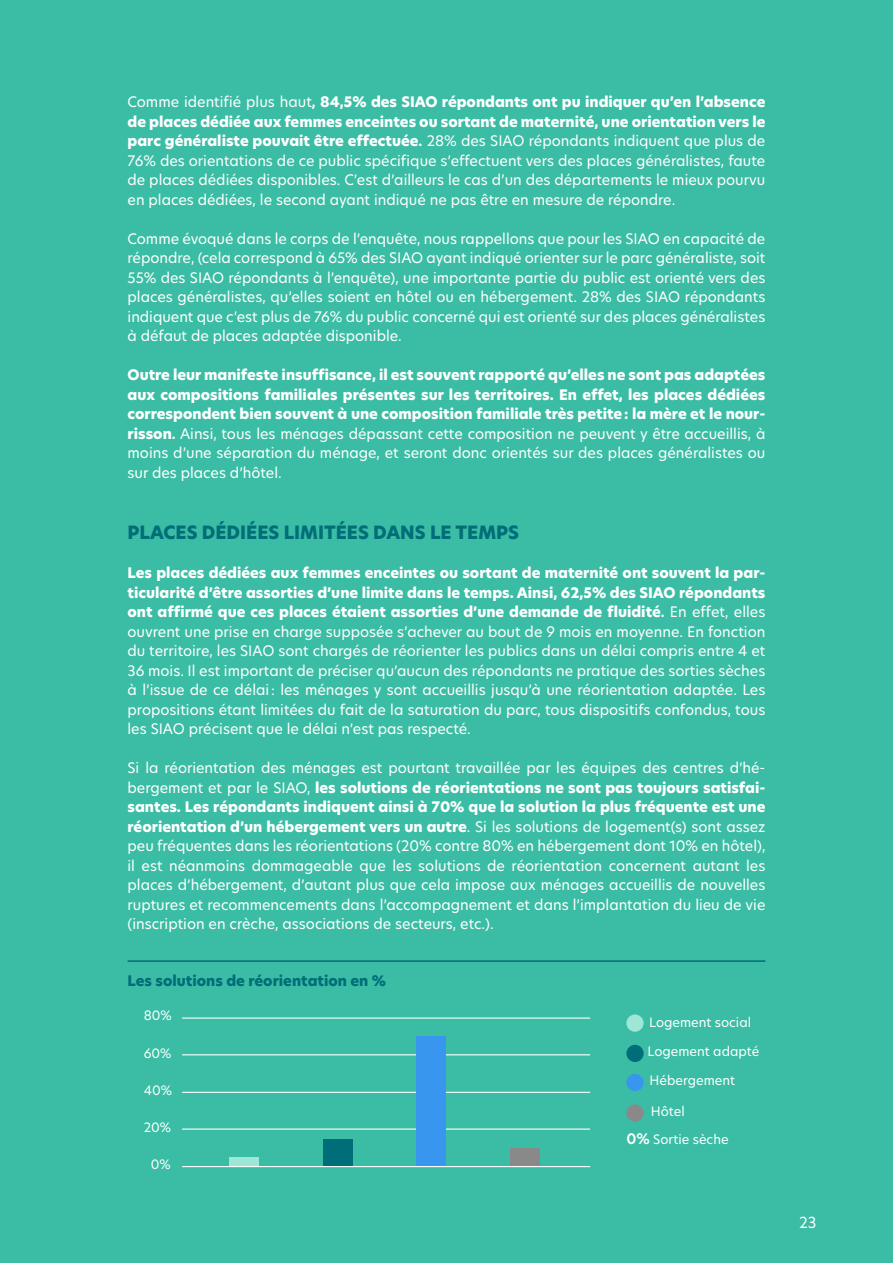
<style>
.page{position:relative;width:893px;height:1263px;background:#3abda4}
.page>*{position:absolute;margin:0;border:0;box-sizing:border-box;transform-origin:0 0}
.t1{font:800 18px "Hero New";color:#006e78}
.t2{font:15px "Hero New";color:#fff}
.t3{font:14.25px/19.5px "Hero New";color:#fff;text-align:justify}
.t4{font:800 14.25px/19.5px "Hero New";color:#fff;text-align:justify}
.t5{font:800 14.25px "Hero New";color:#006e78}
.t6{font:12.75px "Hero New";color:#fff}
.s1{font-weight:700}
.s2{font-weight:800}
.s3{font-weight:400}
.s4{font-weight:600;font-size:14.25px}
</style>
<div class="page">
<hr style="left:182px;top:1128px;width:408px;height:2px;background:#fff">
<hr style="left:182px;top:1092px;width:408px;height:1px;background:#fff">
<hr style="left:182px;top:1054px;width:408px;height:1px;background:#fff">
<hr style="left:182px;top:1017px;width:408px;height:2px;background:#fff">
<div style="left:229px;top:1157px;width:30px;height:9px;background:#9ee7d7"></div>
<div style="left:323px;top:1139px;width:30px;height:27px;background:#006e78"></div>
<div style="left:416px;top:1036px;width:30px;height:130px;background:#3896ef"></div>
<div style="left:510px;top:1148px;width:30px;height:18px;background:#8a8989"></div>
<hr style="left:182px;top:1166px;width:408px;height:1px;background:#fff">
<div style="left:626px;top:1014px;width:18px;height:18px;background:#9ee7d7;border-radius:50%"></div>
<div style="left:626px;top:1045px;width:18px;height:17px;background:#006e78;border-radius:50%"></div>
<div style="left:626px;top:1074px;width:18px;height:17px;background:#3896ef;border-radius:50%"></div>
<div style="left:626px;top:1104px;width:18px;height:18px;background:#8a8989;border-radius:50%"></div>
<hr style="left:128px;top:960px;width:637px;height:2px;background:#006e78">
<p class="t3" style="left:128px;top:92px;width:639px">Comme identifié plus haut<span class="s1">,</span> <span class="s2">84,5% des SIAO répondants ont pu indiquer qu’en l’absence de places dédiée aux femmes enceintes ou sortant de maternité, une orientation vers le parc généraliste pouvait être effectuée</span><span class="s1">.</span> 28% des SIAO répondants indiquent que plus de 76% des orientations de ce public spécifique s’effectuent vers des places généralistes, faute de places dédiées disponibles. C’est d’ailleurs le cas d’un des départements le mieux pourvu en places dédiées, le second ayant indiqué ne pas être en mesure de répondre.</p>
<p class="t3" style="left:128px;top:228px;width:639px">Comme évoqué dans le corps de l’enquête, nous rappellons que pour les SIAO en capacité de répondre, (cela correspond à 65% des SIAO ayant indiqué orienter sur le parc généraliste, soit 55% des SIAO répondants à l’enquête), une importante partie du public est orienté vers des places généralistes, qu’elles soient en hôtel ou en hébergement. 28% des SIAO répondants indiquent que c’est plus de 76% du public concerné qui est orienté sur des places généralistes à défaut de places adaptée disponible.</p>
<p class="t4" style="left:128px;top:365px;width:639px">Outre leur manifeste insuffisance, il est souvent rapporté qu’elles ne sont pas adaptées aux compositions familiales présentes sur les territoires. En effet, les places dédiées correspondent bien souvent à une composition familiale très petite: la mère et le nour&shy;risson<span class="s1">.</span> <span class="s3">Ainsi, tous les ménages dépassant cette composition ne peuvent y être accueillis, à moins d’une séparation du ménage, et seront donc orientés sur des places généralistes ou sur des places d’hôtel.</span></p>
<p class="t1" style="left:128px;top:520px;width:393px">PLACES DÉDIÉES LIMITÉES DANS LE TEMPS</p>
<p class="t3" style="left:128px;top:563px;width:639px"><span class="s2">Les places dédiées aux femmes enceintes ou sortant de maternité ont souvent la par&shy;ticularité d’être assorties d’une limite dans le temps. Ainsi, 62,5% des SIAO répondants ont affirmé que ces places étaient assorties d’une demande de fluidité</span><span class="s1">.</span> En effet, elles ouvrent une prise en charge supposée s’achever au bout de 9 mois en moyenne. En fonction du territoire, les SIAO sont chargés de réorienter les publics dans un délai compris entre 4 et 36 mois. Il est important de préciser qu’aucun des répondants ne pratique des sorties sèches à l’issue de ce délai: les ménages y sont accueillis jusqu’à une réorientation adaptée. Les propositions étant limitées du fait de la saturation du parc, tous dispositifs confondus, tous les SIAO précisent que le délai n’est pas respecté.</p>
<p class="t3" style="left:128px;top:758px;width:639px">Si la réorientation des ménages est pourtant travaillée par les équipes des centres d’hé&shy;bergement et par le SIAO, <span class="s2">les solutions de réorientations ne sont pas toujours satisfai&shy;santes. Les répondants indiquent ainsi à 70% que la solution la plus fréquente est une réorientation d’un hébergement vers un autre</span>. Si les solutions de logement(s) sont assez peu fréquentes dans les réorientations (20% contre 80% en hébergement dont 10% en hôtel), il est néanmoins dommageable que les solutions de réorientation concernent autant les places d’hébergement, d’autant plus que cela impose aux ménages accueillis de nouvelles ruptures et recommencements dans l’accompagnement et dans l’implantation du lieu de vie (inscription en crèche, associations de secteurs, etc.).</p>
<p class="t5" style="left:128px;top:971px;width:260px">Les solutions de réorientation en %</p>
<p class="t6" style="left:144px;top:1007px;width:30px">80%</p>
<p class="t6" style="left:144px;top:1044px;width:29px">60%</p>
<p class="t6" style="left:144px;top:1081px;width:30px">40%</p>
<p class="t6" style="left:144px;top:1119px;width:29px">20%</p>
<p class="t6" style="left:151px;top:1155px;width:22px">0%</p>
<p class="t6" style="left:649px;top:1013px;width:104px">Logement social</p>
<p class="t6" style="left:647px;top:1043px;width:113px">Logement adapté</p>
<p class="t6" style="left:650px;top:1072px;width:87px">Hébergement</p>
<p class="t6" style="left:651px;top:1103px;width:35px">Hôtel</p>
<p class="t6" style="left:626px;top:1131px;width:104px"><span class="s4">0%</span> Sortie sèche</p>
<p class="t2" style="left:799px;top:1212px;width:19px">23</p>
</div>
